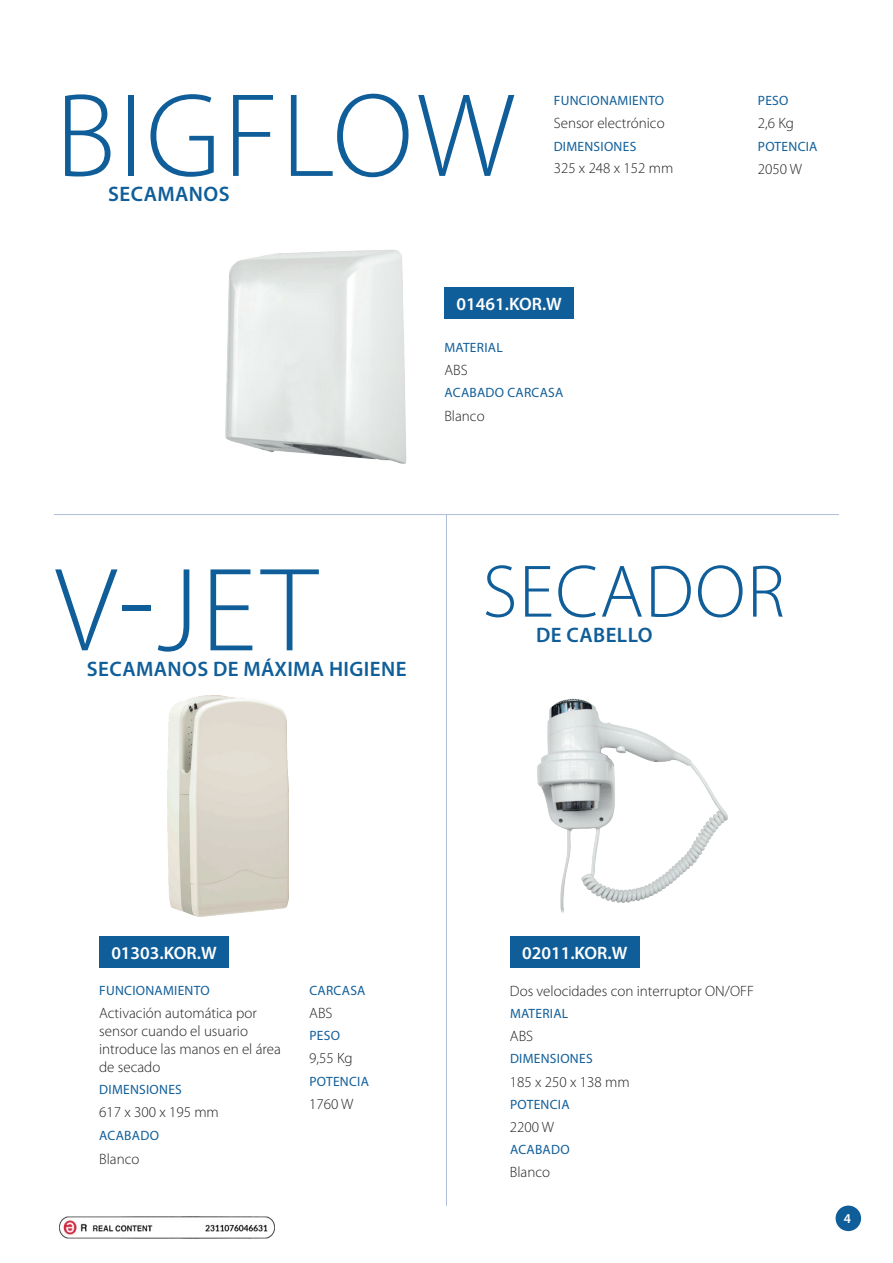
<style>
.page{position:relative;width:893px;height:1263px;background:#fff}
.page>*{position:absolute;margin:0;border:0;box-sizing:border-box;transform-origin:0 0}
.t1{font:300 120px "Myriad Pro";letter-spacing:.02em;color:#105e99}
.t2{font:300 75px "Myriad Pro";letter-spacing:.02em;color:#105e99}
.t3{font:600 21px "Myriad Pro";letter-spacing:.02em;color:#105e99}
.t4{font:600 18px "Myriad Pro";color:#fff}
.t5{font:600 18px "Myriad Pro";color:#fff}
.t6{font:300 15px/18px "Myriad Pro";color:#231f20}
.t7{font:13.5px "Myriad Pro";letter-spacing:.02em;color:#105e99}
.t8{font:600 13.5px "Myriad Pro";color:#fff}
</style>
<div class="page">
<div style="left:836px;top:1205px;width:25px;height:26px;background:#105e99;border-radius:50%"></div>
<img style="left:225px;top:249px;width:182px;height:215px">
<div style="left:444px;top:287px;width:130px;height:32px;background:#105e99"></div>
<hr style="left:54px;top:514px;width:785px;height:1px;background:#b1bdd7">
<img style="left:168px;top:695px;width:120px;height:222px">
<img style="left:537px;top:698px;width:191px;height:215px">
<div style="left:510px;top:936px;width:130px;height:32px;background:#105e99"></div>
<div style="left:99px;top:936px;width:130px;height:32px;background:#105e99"></div>
<hr style="left:446px;top:514px;width:1px;height:692px;background:#b1bdd7">
<img style="left:59px;top:1217px;width:216px;height:21px">
<h1 class="t1" style="left:55px;top:64px;width:461px">BIGFLOW</h1>
<h3 class="t3" style="left:108px;top:181px;width:123px">SECAMANOS</h3>
<p class="t7" style="left:554px;top:92px;width:112px">FUNCIONAMIENTO</p>
<p class="t6" style="left:554px;top:114px;width:112px">Sensor electrónico</p>
<p class="t7" style="left:554px;top:138px;width:84px">DIMENSIONES</p>
<p class="t6" style="left:554px;top:159px;width:121px">325 x 248 x 152 mm</p>
<p class="t4" style="left:457px;top:292px;width:107px">01461.KOR.W</p>
<p class="t7" style="left:444px;top:339px;width:60px">MATERIAL</p>
<p class="t6" style="left:444px;top:361px;width:25px">ABS</p>
<p class="t7" style="left:444px;top:384px;width:120px">ACABADO CARCASA</p>
<p class="t6" style="left:444px;top:406px;width:42px">Blanco</p>
<p class="t7" style="left:758px;top:92px;width:32px">PESO</p>
<p class="t6" style="left:758px;top:114px;width:38px">2,6 Kg</p>
<p class="t7" style="left:758px;top:138px;width:61px">POTENCIA</p>
<p class="t6" style="left:758px;top:160px;width:46px">2050 W</p>
<h1 class="t1" style="left:55px;top:538px;width:264px">V-JET</h1>
<h3 class="t3" style="left:87px;top:655px;width:321px">SECAMANOS DE MÁXIMA HIGIENE</h3>
<h2 class="t2" style="left:483px;top:546px;width:304px">SECADOR</h2>
<h3 class="t3" style="left:536px;top:621px;width:118px">DE CABELLO</h3>
<p class="t4" style="left:111px;top:941px;width:107px">01303.KOR.W</p>
<p class="t5" style="left:522px;top:941px;width:107px">02011.KOR.W</p>
<p class="t7" style="left:99px;top:982px;width:112px">FUNCIONAMIENTO</p>
<p class="t6" style="left:99px;top:1004px;width:183px">Activación automática por sensor cuando el usuario introduce las manos en el área de secado</p>
<p class="t7" style="left:99px;top:1081px;width:84px">DIMENSIONES</p>
<p class="t6" style="left:99px;top:1103px;width:121px">617 x 300 x 195 mm</p>
<p class="t7" style="left:99px;top:1127px;width:61px">ACABADO</p>
<p class="t6" style="left:99px;top:1150px;width:42px">Blanco</p>
<p class="t7" style="left:309px;top:982px;width:58px">CARCASA</p>
<p class="t6" style="left:309px;top:1004px;width:25px">ABS</p>
<p class="t7" style="left:309px;top:1027px;width:32px">PESO</p>
<p class="t6" style="left:309px;top:1049px;width:45px">9,55 Kg</p>
<p class="t7" style="left:309px;top:1073px;width:61px">POTENCIA</p>
<p class="t6" style="left:309px;top:1095px;width:46px">1760 W</p>
<p class="t6" style="left:510px;top:982px;width:246px">Dos velocidades con interruptor ON/OFF</p>
<p class="t7" style="left:510px;top:1005px;width:60px">MATERIAL</p>
<p class="t6" style="left:510px;top:1027px;width:25px">ABS</p>
<p class="t7" style="left:510px;top:1050px;width:84px">DIMENSIONES</p>
<p class="t6" style="left:510px;top:1072px;width:121px">185 x 250 x 138 mm</p>
<p class="t7" style="left:510px;top:1096px;width:61px">POTENCIA</p>
<p class="t6" style="left:510px;top:1118px;width:46px">2200 W</p>
<p class="t7" style="left:510px;top:1141px;width:61px">ACABADO</p>
<p class="t6" style="left:510px;top:1163px;width:42px">Blanco</p>
<p class="t8" style="left:844px;top:1210px;width:9px">4</p>
</div>
